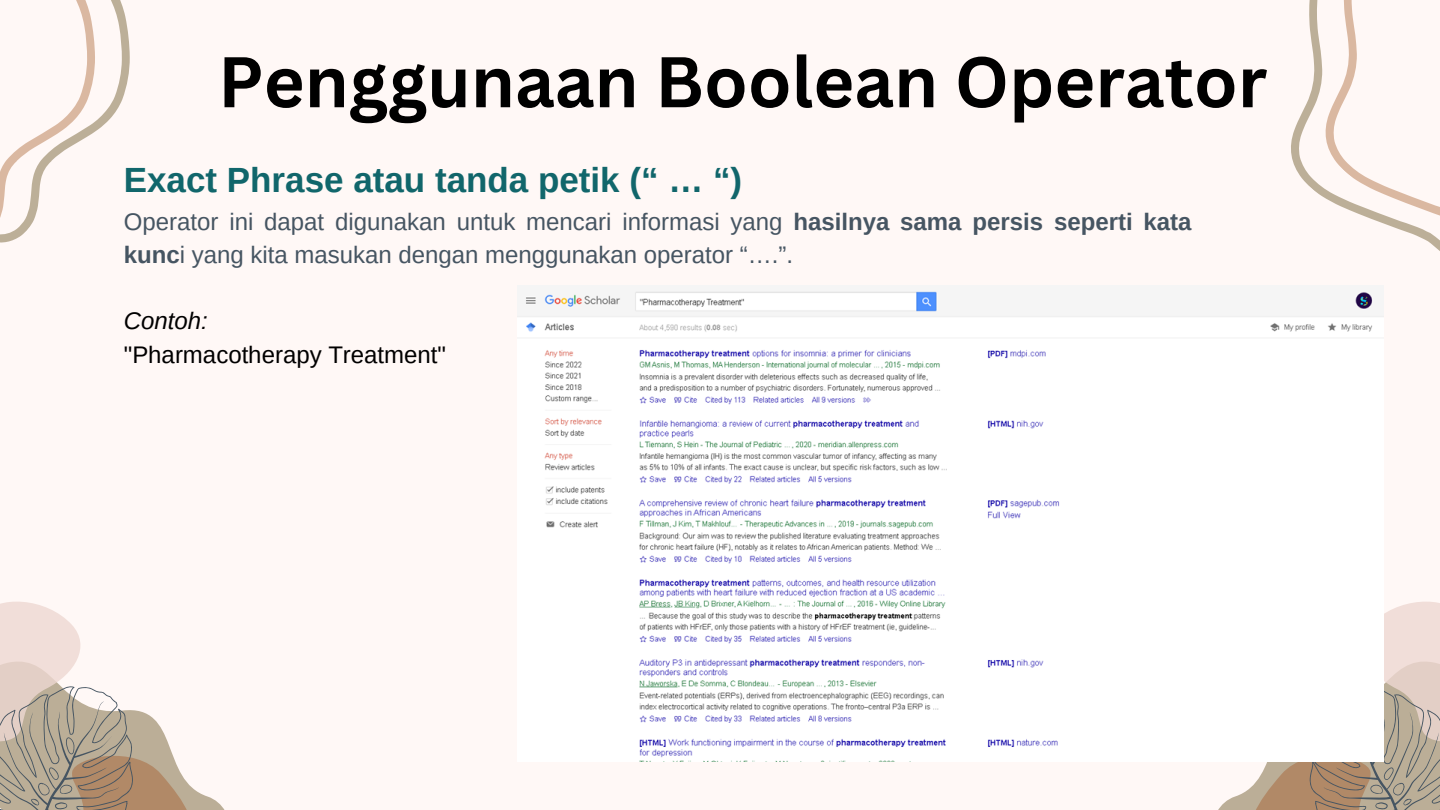
<style>
.page{position:relative;width:1440px;height:810px;background:#fff8f6}
.page>*{position:absolute;margin:0;border:0;box-sizing:border-box;transform-origin:0 0}
.t1{font:700 70px "Canva Sans";color:#000}
.t2{font:700 35px "Arimo";color:#11666b}
.t3{font:24px/33.8px "Arimo";color:#465562}
.t4{font:24px "Arimo";color:#000}
.t5{font:italic 24px "Arimo";color:#000}
.s1{font-weight:700}
</style>
<div class="page">
<svg style="left:1218px;top:601px;width:222px;height:209px;background:#c6b4a4"></svg>
<svg style="left:0;top:601px;width:225px;height:209px"></svg>
<svg style="left:0;top:0;width:130px;height:243px"></svg>
<svg style="left:1291px;top:0;width:149px;height:251px"></svg>
<img style="left:518px;top:291px;width:865px;height:470px">
<p class="t1" style="left:218px;top:32px;width:1051px">Penggunaan Boolean Operator</p>
<p class="t2" style="left:124px;top:160px;width:620px">Exact Phrase atau tanda petik (“ … “)</p>
<p class="t3" style="left:124px;top:204px;width:1069px">Operator ini dapat digunakan untuk mencari informasi yang <span class="s1">hasilnya sama persis seperti kata kunc</span>i yang kita masukan dengan menggunakan operator “….”.</p>
<p class="t5" style="left:124px;top:308px;width:86px">Contoh:</p>
<p class="t4" style="left:124px;top:341px;width:324px">"Pharmacotherapy Treatment"</p>
</div>
